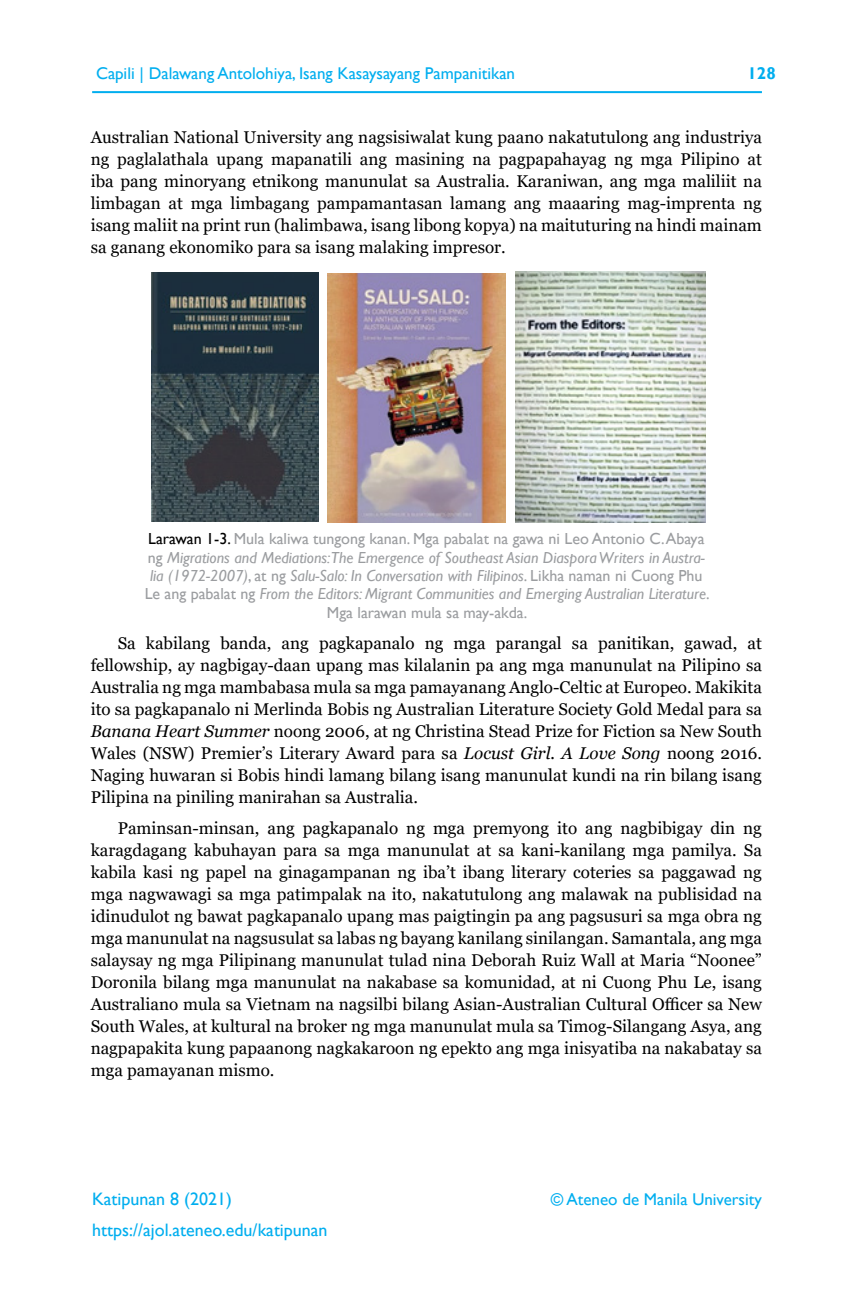
<style>
.page{position:relative;width:864px;height:1296px;background:#fff}
.page>*{position:absolute;margin:0;border:0;box-sizing:border-box;transform-origin:0 0}
.t1{font:18px/30.6px "Gill Sans";color:#00aeef}
.new_basic_para1{font:17px/22px "Georgia";color:#000;text-align:justify}
.t2{font:17px "Gill Sans";color:#00aeef}
.t3{font:700 17px "Gill Sans";color:#00aeef}
.image_description{font:italic 16px/18.4px "Gill Sans";color:#9b9da0;text-align:center}
.s1{font-style:normal;color:#000}
.s2{font-style:normal}
.s3{font-style:italic}
</style>
<div class="page">
<hr style="left:92px;top:91px;width:670px;height:2px;background:#00aeef">
<img style="left:515px;top:271px;width:191px;height:251px">
<img style="left:151px;top:272px;width:168px;height:249px">
<img style="left:327px;top:273px;width:178px;height:250px">
<p class="t2" style="left:96px;top:64px;width:421px">Capili | Dalawang Antolohiya, Isang Kasaysayang Pampanitikan</p>
<p class="t3" style="left:748px;top:63px;width:30px">128</p>
<p class="new_basic_para1" style="left:91px;top:127px;width:673px">Australian National University ang nagsisiwalat kung paano nakatutulong ang industriya ng paglalathala upang mapanatili ang masining na pagpapahayag ng mga Pilipino at iba pang minoryang etnikong manunulat sa Australia. Karaniwan, ang mga maliliit na limbagan at mga limbagang pampamantasan lamang ang maaaring mag-imprenta ng isang maliit na print run (halimbawa, isang libong kopya) na maituturing na hindi mainam sa ganang ekonomiko para sa isang malaking impresor.</p>
<p class="image_description" style="left:145px;top:530px;width:566px"><span class="s1">Larawan 1-3.</span> <span class="s2">Mula kaliwa tungong kanan. Mga pabalat na gawa ni Leo Antonio C. Abaya ng</span> Migrations and Mediations:The Emergence of Southeast Asian Diaspora Writers in Austra&shy;lia (1972-2007)<span class="s2">, at ng</span> Salu-Salo: In Conversation with Filipinos<span class="s2">. Likha naman ni Cuong Phu Le ang pabalat ng</span> From the Editors: Migrant Communities and Emerging Australian Literature<span class="s2">.<br>Mga larawan mula sa may-akda.</span></p>
<p class="new_basic_para1" style="left:91px;top:632px;width:673px;text-indent:27px">Sa kabilang banda, ang pagkapanalo ng mga parangal sa panitikan, gawad, at fellowship, ay nagbigay-daan upang mas kilalanin pa ang mga manunulat na Pilipino sa Australia ng mga mambabasa mula sa mga pamayanang Anglo-Celtic at Europeo. Makikita ito sa pagkapanalo ni Merlinda Bobis ng Australian Literature Society Gold Medal para sa <span class="s3">Banana Heart Summer</span> noong 2006, at ng Christina Stead Prize for Fiction sa New South Wales (NSW) Premier’s Literary Award para sa <span class="s3">Locust Girl. A Love Song</span> noong 2016.<br>Naging huwaran si Bobis hindi lamang bilang isang manunulat kundi na rin bilang isang Pilipina na piniling manirahan sa Australia.</p>
<p class="new_basic_para1" style="left:91px;top:817px;width:673px;text-indent:27px">Paminsan-minsan, ang pagkapanalo ng mga premyong ito ang nagbibigay din ng karagdagang kabuhayan para sa mga manunulat at sa kani-kanilang mga pamilya. Sa kabila kasi ng papel na ginagampanan ng iba’t ibang literary coteries sa paggawad ng mga nagwawagi sa mga patimpalak na ito, nakatutulong ang malawak na publisidad na idinudulot ng bawat pagkapanalo upang mas paigtingin pa ang pagsusuri sa mga obra ng mga manunulat na nagsusulat sa labas ng bayang kanilang sinilangan. Samantala, ang mga salaysay ng mga Pilipinang manunulat tulad nina Deborah Ruiz Wall at Maria “Noonee” Doronila bilang mga manunulat na nakabase sa komunidad, at ni Cuong Phu Le, isang Australiano mula sa Vietnam na nagsilbi bilang Asian-Australian Cultural Officer sa New South Wales, at kultural na broker ng mga manunulat mula sa Timog-Silangang Asya, ang nagpapakita kung papaanong nagkakaroon ng epekto ang mga inisyatiba na nakabatay sa mga pamayanan mismo.</p>
<p class="t1" style="left:92px;top:1184px;width:237px">Katipunan 8 (2021) https://ajol.ateneo.edu/katipunan</p>
<p class="t2" style="left:551px;top:1189px;width:213px">© Ateneo de Manila University</p>
</div>
